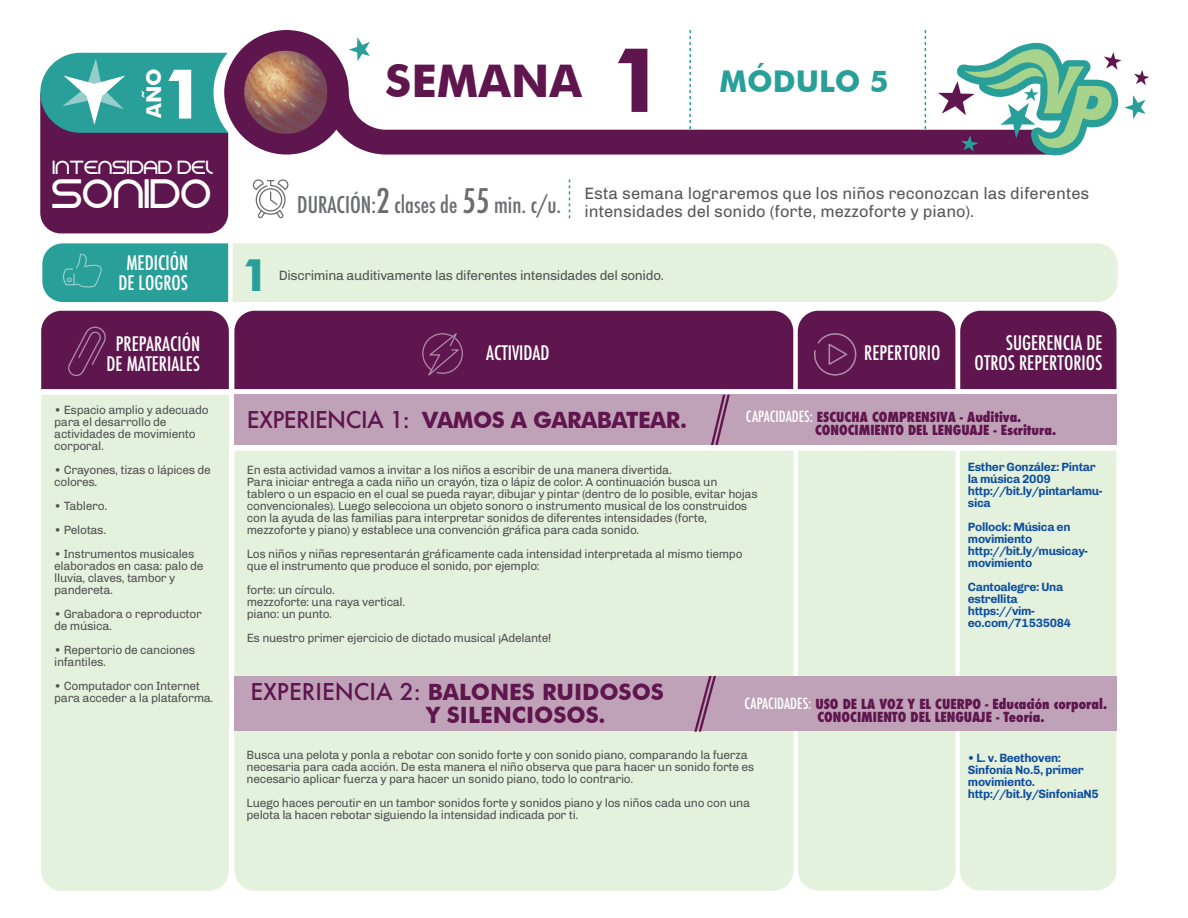
<style>
.page{position:relative;width:1188px;height:918px;background:#fff}
.page>*{position:absolute;margin:0;border:0;box-sizing:border-box;transform-origin:0 0}
.t1{font:700 69px "Futura BT";color:#fff}
.t2{font:700 45px "Futura BT";color:#5f154d}
.t3{font:700 45px "Futura BT";color:#299f99}
.t4{font:42px "Electromagnetic Lungs";color:#fff}
.t5{font:700 30px "Futura BT";color:#299f99}
.t6{font:700 22.5px/22.5px "Futura BT";color:#5f154d}
.t7{font:700 22.5px "Futura BT";letter-spacing:-.025em;color:#5f154d}
.t8{font:500 condensed 22.5px "Futura";color:#6c6d70}
.t9{font:700 20.4px "Futura BT";color:#fff}
.t10{font:500 condensed 19.5px/19.5px "Futura";color:#fff;text-align:center}
.t11{font:19.5px "Electromagnetic Lungs";color:#fff}
.t12{font:16.5px/18px "Chivo";color:#57585a}
.t13{font:800 condensed 13.5px/13.5px "Futura";color:#5f154d}
.t14{font:13.5px "Chivo";letter-spacing:-.025em;color:#535355}
.t15{font:12px/12px "Chivo";letter-spacing:-.025em;color:#535355}
.t16{font:700 12px/12px "Chivo";letter-spacing:-.025em;color:#0d4da1}
.s1{font-size:89.4px}
.s2{font-size:33px}
.s3{font-family:"Futura";font-weight:500}
.s4{font-weight:500;font-size:15px;color:#fff}
</style>
<div class="page">
<div style="left:234px;top:395px;width:882px;height:50px;background:#c0a2b8"></div>
<div style="left:234px;top:451px;width:560px;height:440px;background:#e4f1dc"></div>
<div style="left:41px;top:395px;width:188px;height:496px;background:#e4f1dc"></div>
<div style="left:798px;top:451px;width:158px;height:440px;background:#e4f1dc"></div>
<div style="left:960px;top:451px;width:156px;height:439px;background:#e4f1dc"></div>
<svg style="left:224px;top:30px;width:836px;height:126px;fill:#5f154d"></svg>
<svg style="left:40px;top:53px;width:189px;height:180px;background:#565775"></svg>
<svg style="left:349px;top:37px;width:21px;height:3px"></svg>
<svg style="left:938px;top:41px;width:211px;height:114px"></svg>
<div style="left:233px;top:243px;width:885px;height:59px;background:#e4f1dc"></div>
<svg style="left:253px;top:179px;width:35px;height:39px"></svg>
<div style="left:41px;top:311px;width:1075px;height:78px;background:#5f154d"></div>
<svg style="left:569px;top:179px;width:1px;height:40px"></svg>
<div style="left:234px;top:677px;width:882px;height:54px;background:#c0a2b8"></div>
<div style="left:42px;top:243px;width:186px;height:59px;background:#299f99"></div>
<svg style="left:320px;top:40px;width:598px;height:90px"></svg>
<svg style="left:244px;top:51px;width:83px;height:83px;background:#915c5c"></svg>
<svg style="left:711px;top:395px;width:19px;height:50px"></svg>
<svg style="left:694px;top:676px;width:22px;height:56px"></svg>
<h3 class="t9" style="left:142px;top:118px;width:51px;rotate:-90deg">AÑO</h3>
<h1 class="t1" style="left:162px;top:52px;width:45px">1</h1>
<h3 class="t11" style="left:53px;top:156px;width:162px">INTENSIDAD DEL</h3>
<h3 class="t4" style="left:53px;top:171px;width:161px">SONIDO</h3>
<h3 class="t10" style="left:118px;top:253px;width:71px">MEDICIÓN<br>DE LOGROS</h3>
<h3 class="t10" style="left:107px;top:334px;width:95px">PREPARACIÓN<br>DE MATERIALES</h3>
<p class="t15" style="left:54px;top:404px;width:156px">• Espacio amplio y adecuado para el desarrollo de actividades de movimiento corporal.</p>
<p class="t15" style="left:54px;top:464px;width:158px">• Crayones, tizas o lápices de colores.</p>
<p class="t15" style="left:54px;top:500px;width:55px">• Tablero.</p>
<p class="t15" style="left:54px;top:524px;width:53px">• Pelotas.</p>
<p class="t15" style="left:54px;top:548px;width:151px">• Instrumentos musicales elaborados en casa: palo de lluvia, claves, tambor y pandereta.</p>
<p class="t15" style="left:54px;top:608px;width:149px">• Grabadora o reproductor de música.</p>
<p class="t15" style="left:54px;top:644px;width:142px">• Repertorio de canciones infantiles.</p>
<p class="t15" style="left:54px;top:680px;width:161px">• Computador con Internet para acceder a la plataforma.</p>
<h2 class="t2" style="left:385px;top:54px;width:282px">SEMANA <span class="s1">1</span></h2>
<h3 class="t5" style="left:719px;top:63px;width:171px">MÓDULO 5</h3>
<h3 class="t8" style="left:297px;top:190px;width:265px">DURACIÓN:<span class="s2">2</span> clases de <span class="s2">55</span> min. c/u.</h3>
<h3 class="t12" style="left:584px;top:184px;width:507px">Esta semana lograremos que los niños reconozcan las diferentes intensidades del sonido (forte, mezzoforte y piano).</h3>
<h2 class="t3" style="left:241px;top:247px;width:30px">1</h2>
<p class="t14" style="left:279px;top:267px;width:387px">Discrimina auditivamente las diferentes intensidades del sonido.</p>
<h3 class="t10" style="left:486px;top:343px;width:65px">ACTIVIDAD</h3>
<h3 class="t7" style="left:247px;top:407px;width:442px"><span class="s3">EXPERIENCIA 1:</span> VAMOS A GARABATEAR.</h3>
<h3 class="t10" style="left:864px;top:343px;width:78px">REPERTORIO</h3>
<h3 class="t10" style="left:975px;top:334px;width:129px;text-align:right">SUGERENCIA DE<br>OTROS REPERTORIOS</h3>
<p class="t13" style="left:815px;top:410px;width:243px;text-indent:-69px"><span class="s4">CAPACIDADES:</span> ESCUCHA COMPRENSIVA - Auditiva.<br>CONOCIMIENTO DEL LENGUAJE - Escritura.</p>
<p class="t15" style="left:247px;top:464px;width:512px">En esta actividad vamos a invitar a los niños a escribir de una manera divertida.<br>Para iniciar entrega a cada niño un crayón, tiza o lápiz de color. A continuación busca un tablero o un espacio en el cual se pueda rayar, dibujar y pintar (dentro de lo posible, evitar hojas convencionales). Luego selecciona un objeto sonoro o instrumento musical de los construidos con la ayuda de las familias para interpretar sonidos de diferentes intensidades (forte, mezzoforte y piano) y establece una convención gráfica para cada sonido.</p>
<p class="t15" style="left:247px;top:548px;width:497px">Los niños y niñas representarán gráficamente cada intensidad interpretada al mismo tiempo que el instrumento que produce el sonido, por ejemplo:</p>
<p class="t15" style="left:247px;top:584px;width:160px">forte: un círculo.<br>mezzoforte: una raya vertical. piano: un punto.</p>
<p class="t15" style="left:247px;top:632px;width:306px">Es nuestro primer ejercicio de dictado musical ¡Adelante!</p>
<p class="t16" style="left:968px;top:461px;width:136px">Esther González: Pintar la música 2009 http://bit.ly/pintarlamu&shy;sica</p>
<p class="t16" style="left:968px;top:521px;width:121px">Pollock: Música en movimiento http://bit.ly/musicay&shy;movimiento</p>
<p class="t16" style="left:968px;top:581px;width:105px">Cantoalegre: Una estrellita https://vim&shy;eo.com/71535084</p>
<h3 class="t6" style="left:426px;top:681px;width:239px;text-indent:-176px"><span class="s3">EXPERIENCIA 2:</span> BALONES RUIDOSOS<br>Y SILENCIOSOS.</h3>
<p class="t13" style="left:818px;top:697px;width:291px;text-indent:-73px"><span class="s4">CAPACIDADES:</span> USO DE LA VOZ Y EL CUERPO - Educación corporal.<br>CONOCIMIENTO DEL LENGUAJE - Teoría.</p>
<p class="t15" style="left:247px;top:749px;width:509px">Busca una pelota y ponla a rebotar con sonido forte y con sonido piano, comparando la fuerza necesaria para cada acción. De esta manera el niño observa que para hacer un sonido forte es necesario aplicar fuerza y para hacer un sonido piano, todo lo contrario.</p>
<p class="t15" style="left:247px;top:797px;width:505px">Luego haces percutir en un tambor sonidos forte y sonidos piano y los niños cada uno con una pelota la hacen rebotar siguiendo la intensidad indicada por ti.</p>
<p class="t16" style="left:968px;top:752px;width:132px">• L. v. Beethoven:<br>Sinfonía No.5, primer movimiento. http://bit.ly/SinfoniaN5</p>
</div>
